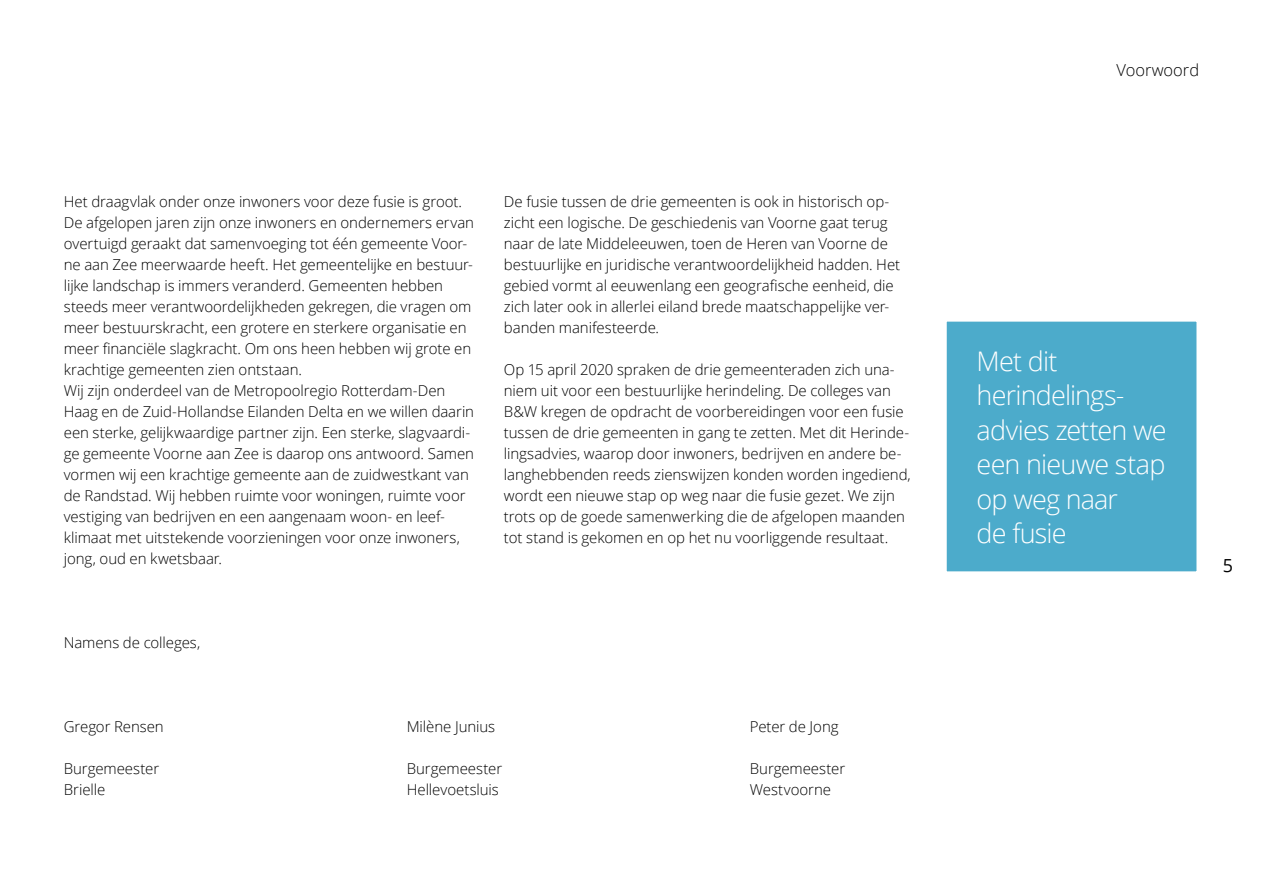
<style>
.page{position:relative;width:1263px;height:893px;background:#fff}
.page>*{position:absolute;margin:0;border:0;box-sizing:border-box;transform-origin:0 0}
.Kop_groot_light_wit{font:300 27px/34.5px "Open Sans";letter-spacing:-.03em;color:#fff}
.t1{font:18px "Open Sans";color:#000}
.t2{font:300 16.5px "Open Sans";color:#000}
.Platte_tekst{font:300 15px/21px "Open Sans";letter-spacing:-.005em;color:#000}
</style>
<div class="page">
<div style="left:944px;top:319px;width:255px;height:255px;background:#4cabcb;border:3px solid #fff"></div>
<p class="Platte_tekst" style="left:64px;top:190px;width:412px">Het draagvlak onder onze inwoners voor deze fusie is groot.<br>De afgelopen jaren zijn onze inwoners en ondernemers ervan overtuigd geraakt dat samenvoeging tot één gemeente Voor&shy;ne aan Zee meerwaarde heeft. Het gemeentelijke en bestuur&shy;lijke landschap is immers veranderd. Gemeenten hebben steeds meer verantwoordelijkheden gekregen, die vragen om meer bestuurskracht, een grotere en sterkere organisatie en meer financiële slagkracht. Om ons heen hebben wij grote en krachtige gemeenten zien ontstaan.</p>
<p class="Platte_tekst" style="left:64px;top:379px;width:412px">Wij zijn onderdeel van de Metropoolregio Rotterdam-Den Haag en de Zuid-Hollandse Eilanden Delta en we willen daarin een sterke, gelijkwaardige partner zijn. Een sterke, slagvaardi&shy;ge gemeente Voorne aan Zee is daarop ons antwoord. Samen vormen wij een krachtige gemeente aan de zuidwestkant van de Randstad. Wij hebben ruimte voor woningen, ruimte voor vestiging van bedrijven en een aangenaam woon- en leef&shy;klimaat met uitstekende voorzieningen voor onze inwoners, jong, oud en kwetsbaar.</p>
<p class="Platte_tekst" style="left:64px;top:631px;width:138px">Namens de colleges,</p>
<p class="Platte_tekst" style="left:504px;top:190px;width:398px">De fusie tussen de drie gemeenten is ook in historisch op&shy;zicht een logische. De geschiedenis van Voorne gaat terug naar de late Middeleeuwen, toen de Heren van Voorne de bestuurlijke en juridische verantwoordelijkheid hadden. Het gebied vormt al eeuwenlang een geografische eenheid, die zich later ook in allerlei eiland brede maatschappelijke ver&shy;banden manifesteerde.</p>
<p class="Platte_tekst" style="left:504px;top:358px;width:408px">Op 15 april 2020 spraken de drie gemeenteraden zich una&shy;niem uit voor een bestuurlijke herindeling. De colleges van B&amp;W kregen de opdracht de voorbereidingen voor een fusie tussen de drie gemeenten in gang te zetten. Met dit Herinde&shy;lingsadvies, waarop door inwoners, bedrijven en andere be&shy;langhebbenden reeds zienswijzen konden worden ingediend, wordt een nieuwe stap op weg naar die fusie gezet. We zijn trots op de goede samenwerking die de afgelopen maanden tot stand is gekomen en op het nu voorliggende resultaat.</p>
<p class="Platte_tekst" style="left:64px;top:715px;width:102px">Gregor Rensen</p>
<p class="Platte_tekst" style="left:64px;top:757px;width:97px">Burgemeester</p>
<p class="Platte_tekst" style="left:64px;top:778px;width:43px">Brielle</p>
<p class="Platte_tekst" style="left:407px;top:715px;width:90px">Milène Junius</p>
<p class="Platte_tekst" style="left:407px;top:757px;width:97px">Burgemeester</p>
<p class="Platte_tekst" style="left:407px;top:778px;width:94px">Hellevoetsluis</p>
<p class="Platte_tekst" style="left:750px;top:715px;width:90px">Peter de Jong</p>
<p class="Platte_tekst" style="left:750px;top:757px;width:97px">Burgemeester</p>
<p class="Platte_tekst" style="left:750px;top:778px;width:83px">Westvoorne</p>
<p class="t2" style="left:1116px;top:59px;width:84px">Voorwoord</p>
<h2 class="Kop_groot_light_wit" style="left:977px;top:343px;width:191px">Met dit herindelings&shy;advies zetten we een nieuwe stap op weg naar<br>de fusie</h2>
<p class="t1" style="left:1223px;top:553px;width:12px">5</p>
</div>
